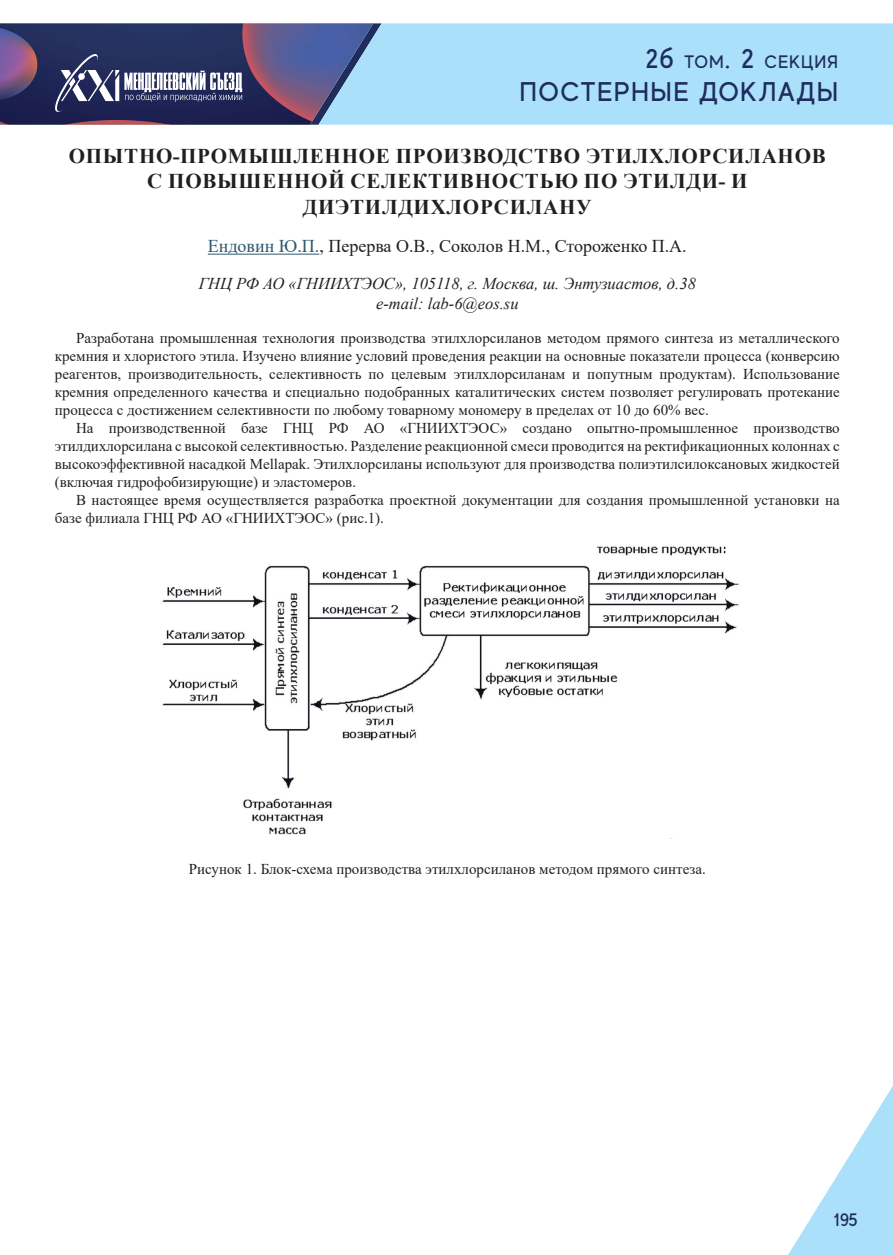
<style>
.page{position:relative;width:893px;height:1255px;background:#fff}
.page>*{position:absolute;margin:0;border:0;box-sizing:border-box;transform-origin:0 0}
.t1{font:500 27px "MADE Evolve Sans";letter-spacing:.05em;color:#1f2c5d}
.t2{font:700 21px/25.2px "Times New Roman";letter-spacing:.035em;color:#231f20;text-align:center}
.t3{font:18px "Times New Roman";color:#231f20}
.t4{font:500 18px "MADE Evolve Sans";letter-spacing:.05em;color:#1f2c5d}
.t5{font:italic 16.5px/19.8px "Times New Roman";color:#231f20;text-align:center}
.t6{font:15px/18px "Times New Roman";color:#231f20;text-align:justify}
.s1{font-size:27px}
.s2{color:#2e576f}
</style>
<div class="page">
<div style="left:382px;top:23px;width:511px;height:102px;background:#aae0f9"></div>
<svg style="left:788px;top:1086px;width:105px;height:168px"></svg>
<svg style="left:0;top:23px;width:382px;height:102px;background:#51547e"></svg>
<hr style="left:208px;top:254px;width:111px;height:1px;background:#2e576f">
<img style="left:162px;top:546px;width:577px;height:289px">
<p class="t4" style="left:645px;top:51px;width:194px"><span class="s1">2б</span> ТОМ<span class="s1">. 2</span> СЕКЦИЯ</p>
<h1 class="t1" style="left:520px;top:74px;width:320px">ПОСТЕРНЫЕ ДОКЛАДЫ</h1>
<h2 class="t2" style="left:69px;top:143px;width:758px">ОПЫТНО-ПРОМЫШЛЕННОЕ ПРОИЗВОДСТВО ЭТИЛХЛОРСИЛАНОВ<br>С ПОВЫШЕННОЙ СЕЛЕКТИВНОСТЬЮ ПО ЭТИЛДИ- И<br>ДИЭТИЛДИХЛОРСИЛАНУ</h2>
<p class="t3" style="left:208px;top:233px;width:480px"><span class="s2">Ендовин Ю.П.</span>, Перерва О.В., Соколов Н.М., Стороженко П.А.</p>
<p class="t5" style="left:199px;top:273px;width:499px">ГНЦ РФ АО «ГНИИХТЭОС», 105118, г. Москва, ш. Энтузиастов, д.38 e-mail: lab-6@eos.su</p>
<p class="t6" style="left:55px;top:328px;width:786px;text-indent:21px">Разработана промышленная технология производства этилхлорсиланов методом прямого синтеза из металлического кремния и хлористого этила. Изучено влияние условий проведения реакции на основные показатели процесса (конверсию реагентов, производительность, селективность по целевым этилхлорсиланам и попутным продуктам). Использование кремния определенного качества и специально подобранных каталитических систем позволяет регулировать протекание процесса с достижением селективности по любому товарному мономеру в пределах от 10 до 60% вес.</p>
<p class="t6" style="left:55px;top:418px;width:786px;text-indent:21px">На производственной базе ГНЦ РФ АО «ГНИИХТЭОС» создано опытно-промышленное производство этилдихлорсилана с высокой селективностью. Разделение реакционной смеси проводится на ректификационных колоннах с высокоэффективной насадкой Mellapak. Этилхлорсиланы используют для производства полиэтилсилоксановых жидкостей (включая гидрофобизирующие) и эластомеров.</p>
<p class="t6" style="left:55px;top:490px;width:786px;text-indent:21px">В настоящее время осуществляется разработка проектной документации для создания промышленной установки на базе филиала ГНЦ РФ АО «ГНИИХТЭОС» (рис.1).</p>
<p class="t6" style="left:189px;top:859px;width:519px">Рисунок 1. Блок-схема производства этилхлорсиланов методом прямого синтеза.</p>
<p class="t4" style="left:833px;top:1208px;width:26px">195</p>
</div>
